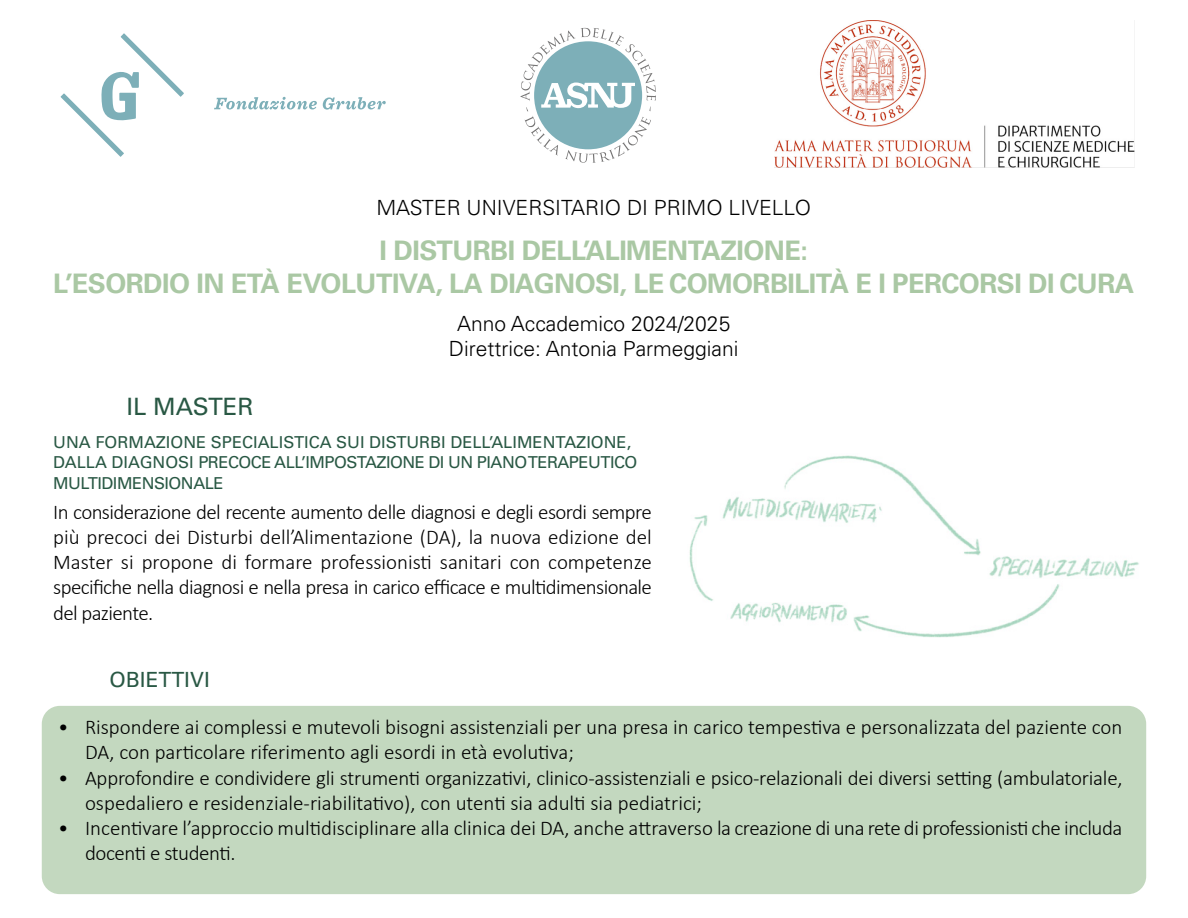
<style>
.page{position:relative;width:1188px;height:918px;background:#fff}
.page>*{position:absolute;margin:0;border:0;box-sizing:border-box;transform-origin:0 0}
.t1{font:700 27px/32.4px "Univers";letter-spacing:-.02em;color:#aac8a4;text-align:center}
.t2{font:24px "Univers";color:#295844}
.t3{font:300 21px/25.2px "Calibri";letter-spacing:-.01em;color:#000}
.t4{font:300 21px/25.2px "Univers";color:#000;text-align:center}
.t5{font:21px "Univers";color:#295844}
.t6{font:16.5px/19.8px "Univers";color:#295844}
.t7{font:16.5px "Univers";letter-spacing:-.02em;color:#295844}
</style>
<div class="page">
<svg style="left:60px;top:33px;width:124px;height:124px"></svg>
<svg style="left:214px;top:97px;width:103px;height:13px"></svg>
<svg style="left:323px;top:97px;width:63px;height:13px"></svg>
<svg style="left:520px;top:28px;width:136px;height:135px"></svg>
<img style="left:774px;top:21px;width:360px;height:147px">
<div style="left:42px;top:706px;width:1104px;height:188px;background:#c3d8bf;border-radius:18px"></div>
<img style="left:689px;top:455px;width:450px;height:183px">
<p class="t4" style="left:376px;top:195px;width:436px">MASTER UNIVERSITARIO DI PRIMO LIVELLO</p>
<p class="t1" style="left:53px;top:235px;width:1083px">I DISTURBI DELL’ALIMENTAZIONE:<br>L’ESORDIO IN ETÀ EVOLUTIVA, LA DIAGNOSI, LE COMORBILITÀ E I PERCORSI DI CURA</p>
<p class="t4" style="left:449px;top:310px;width:291px">Anno Accademico 2024/2025<br>Direttrice: Antonia Parmeggiani</p>
<p class="t2" style="left:127px;top:392px;width:129px">IL MASTER</p>
<p class="t6" style="left:53px;top:432px;width:586px">UNA FORMAZIONE SPECIALISTICA SUI DISTURBI DELL’ALIMENTAZIONE,<br>DALLA DIAGNOSI PRECOCE ALL’IMPOSTAZIONE DI UN PIANO TERAPEUTICO</p>
<p class="t7" style="left:53px;top:473px;width:172px">MULTIDIMENSIONALE</p>
<p class="t3" style="left:53px;top:499px;width:600px;text-align:justify">In considerazione del recente aumento delle diagnosi e degli esordi sempre più precoci dei Disturbi dell’Alimentazione (DA), la nuova edizione del Master si propone di formare professionisti sanitari con competenze specifiche nella diagnosi e nella presa in carico efficace e multidimensionale del paziente.</p>
<p class="t5" style="left:110px;top:667px;width:102px">OBIETTIVI</p>
<p class="t3" style="left:85px;top:714px;width:1039px;text-indent:-27px">• Rispondere ai complessi e mutevoli bisogni assistenziali per una presa in carico tempestiva e personalizzata del paziente con<br>DA, con particolare riferimento agli esordi in età evolutiva;</p>
<p class="t3" style="left:85px;top:765px;width:1039px;text-indent:-27px">• Approfondire e condividere gli strumenti organizzativi, clinico-assistenziali e psico-relazionali dei diversi setting (ambulatoriale, ospedaliero e residenziale-riabilitativo), con utenti sia adulti sia pediatrici;</p>
<p class="t3" style="left:85px;top:815px;width:1039px;text-indent:-27px">• Incentivare l’approccio multidisciplinare alla clinica dei DA, anche attraverso la creazione di una rete di professionisti che includa docenti e studenti.</p>
</div>
